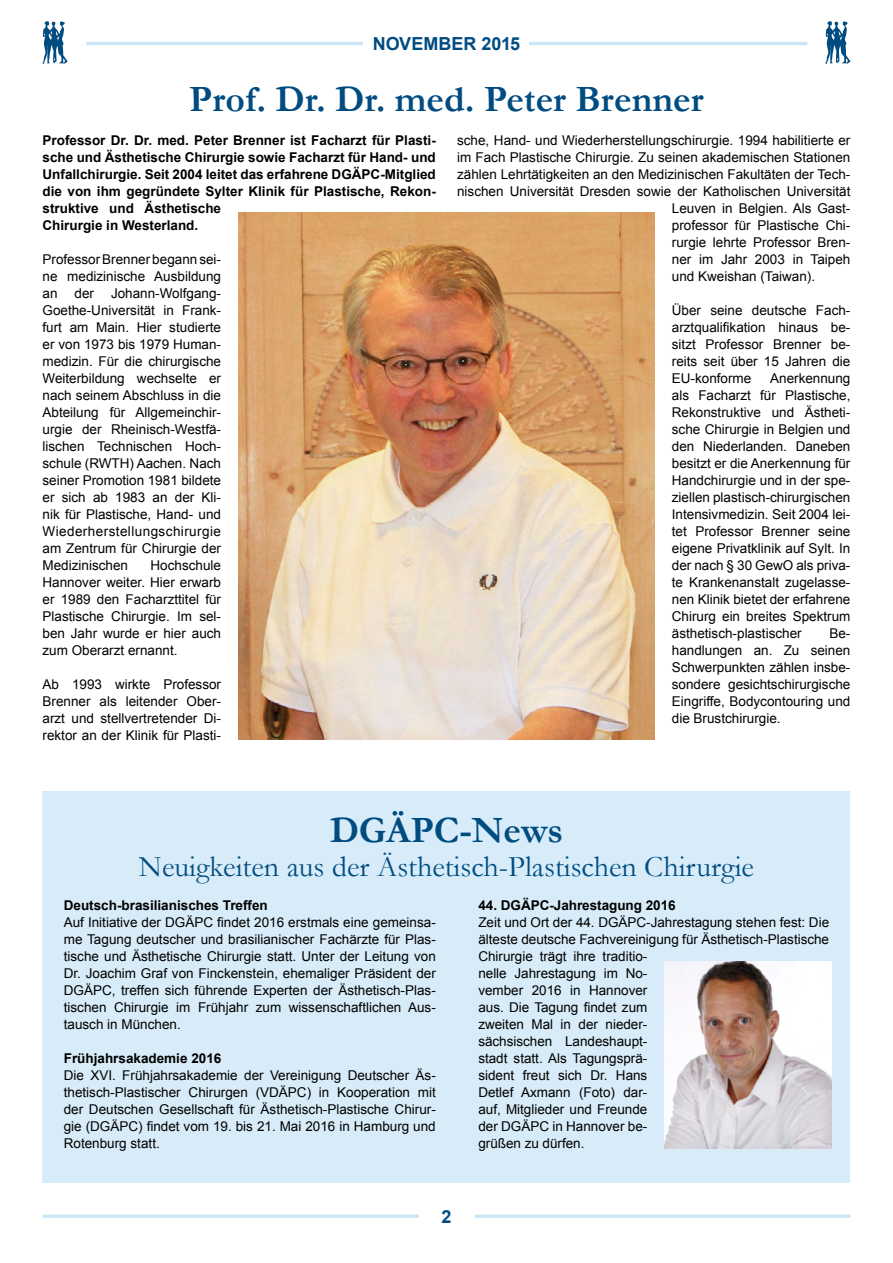
<style>
.page{position:relative;width:893px;height:1263px;background:#fff}
.page>*{position:absolute;margin:0;border:0;box-sizing:border-box;transform-origin:0 0}
.t1{font:700 37.5px "Garamond";color:#004c81}
.t2{font:30px "Garamond";color:#004c81}
.t3{font:700 18px "Arial";letter-spacing:-.01em;color:#004c81}
.t4{font:13.5px/17px "Arial";color:#000;text-align:justify}
.t5{font:700 13.5px/17px "Arial";color:#000}
</style>
<div class="page">
<img style="left:238px;top:213px;width:417px;height:527px">
<svg style="left:43px;top:1214px;width:807px;height:4px;background:#d2eaf7"></svg>
<div style="left:419px;top:1210px;width:55px;height:13px;background:#fff"></div>
<hr style="left:86px;top:42px;width:721px;height:3px;background:#c9e6f6">
<svg style="left:825px;top:21px;width:25px;height:43px"></svg>
<svg style="left:42px;top:21px;width:26px;height:43px"></svg>
<div style="left:364px;top:37px;width:165px;height:16px;background:#fff"></div>
<div style="left:43px;top:791px;width:807px;height:391px;background:#d7ecf8"></div>
<img style="left:664px;top:961px;width:168px;height:187px">
<h3 class="t3" style="left:373px;top:32px;width:53px">Novembe</h3>
<h3 class="t3" style="left:463px;top:32px;width:58px">r 2015</h3>
<h1 class="t1" style="left:189px;top:76px;width:516px">Prof. Dr. Dr. med. Peter Brenner</h1>
<p class="t4" style="left:457px;top:131px;width:395px">sche, Hand- und Wiederherstellungschirurgie. 1994 habilitierte er</p>
<p class="t4" style="left:457px;top:149px;width:395px">im Fach Plastische Chirurgie. Zu seinen akademischen Stationen</p>
<p class="t4" style="left:457px;top:166px;width:395px">zählen Lehrtätigkeiten an den Medizinischen Fakultäten der Tech-</p>
<p class="t4" style="left:457px;top:183px;width:395px">nischen Universität Dresden sowie der Katholischen Universität</p>
<p class="t4" style="left:672px;top:200px;width:180px">Leuven in Belgien. Als Gast-</p>
<p class="t4" style="left:672px;top:217px;width:180px">professor für Plastische Chi-</p>
<p class="t4" style="left:672px;top:234px;width:180px">rurgie lehrte Professor Bren-</p>
<p class="t4" style="left:672px;top:251px;width:180px">ner im Jahr 2003 in Taipeh</p>
<p class="t4" style="left:672px;top:268px;width:145px">und Kweishan (Taiwan).</p>
<p class="t4" style="left:672px;top:302px;width:180px">Über seine deutsche Fach&shy;arztqualifikation hinaus be&shy;sitzt Professor Brenner be&shy;reits seit über 15 Jahren die EU-konforme</p>
<p class="t5" style="left:43px;top:132px;width:395px">Professor Dr. Dr. med. Peter Brenner ist Facharzt für Plasti&shy;sche und Ästhetische Chirurgie sowie Facharzt für Hand- und Unfallchirurgie. Seit 2004 leitet das erfahrene DGÄPC-Mitglied die von ihm gegründete Sylter Klinik für Plastische, Rekon&shy;struktive und Ästhetische<br>Chirurgie in Westerland.</p>
<p class="t4" style="left:43px;top:251px;width:180px">Professor Brenner begann sei&shy;ne medizinische Ausbildung an</p>
<p class="t4" style="left:43px;top:285px;width:180px;text-indent:69px">Johann-Wolfgang-Goethe-Universität in Frank&shy;furt am Main. Hier studierte er von 1973 bis 1979 Human&shy;medizin. Für die chirurgische Weiterbildung wechselte er nach seinem Abschluss in die Abteilung für Allgemeinchir&shy;urgie der Rheinisch-Westfä&shy;lischen Technischen Hoch&shy;schule (RWTH) Aachen. Nach seiner Promotion 1981 bildete er sich ab 1983 an der Kli&shy;nik für Plastische, Hand- und Wiederherstellungschirurgie am Zentrum für Chirurgie der Medizinischen</p>
<p class="t4" style="left:75px;top:285px;width:21px">der</p>
<p class="t4" style="left:672px;top:370px;width:180px;text-indent:98px">Anerkennung als Facharzt für Plastische, Rekonstruktive und Ästheti&shy;sche Chirurgie in Belgien und den Niederlanden. Daneben besitzt er die Anerkennung für Handchirurgie und in der spe&shy;ziellen plastisch-chirurgischen Intensivmedizin. Seit 2004 lei&shy;tet Professor Brenner seine eigene Privatklinik auf Sylt. In der nach § 30 GewO als priva&shy;te Krankenanstalt zugelasse&shy;nen Klinik bietet der erfahrene Chirurg ein breites Spektrum ästhetisch-plastischer</p>
<p class="t4" style="left:43px;top:557px;width:180px;text-indent:108px">Hochschule Hannover weiter. Hier erwarb er 1989 den Facharzttitel für Plastische Chirurgie. Im sel&shy;ben Jahr wurde er hier auch zum Oberarzt ernannt.</p>
<p class="t4" style="left:43px;top:676px;width:180px">Ab 1993 wirkte Professor Brenner als leitender Ober&shy;arzt und stellvertretender Di&shy;rektor an der Klinik für Plasti-</p>
<p class="t4" style="left:672px;top:625px;width:180px;text-indent:158px">Be&shy;handlungen an. Zu seinen Schwerpunkten zählen insbe&shy;sondere gesichtschirurgische Eingriffe, Bodycontouring und die Brustchirurgie.</p>
<h1 class="t1" style="left:330px;top:808px;width:235px">DGÄPC-News</h1>
<h2 class="t2" style="left:139px;top:849px;width:617px">Neuigkeiten aus der Ästhetisch-Plastischen Chirurgie</h2>
<p class="t5" style="left:64px;top:897px;width:206px">Deutsch-brasilianisches Treffen</p>
<p class="t4" style="left:64px;top:914px;width:374px">Auf Initiative der DGÄPC findet 2016 erstmals eine gemeinsa&shy;me Tagung deutscher und brasilianischer Fachärzte für Plas&shy;tische und Ästhetische Chirurgie statt. Unter der Leitung von Dr. Joachim Graf von Finckenstein, ehemaliger Präsident der DGÄPC, treffen sich führende Experten der Ästhetisch-Plas&shy;tischen Chirurgie im Frühjahr zum wissenschaftlichen Aus&shy;tausch in München.</p>
<p class="t5" style="left:64px;top:1050px;width:159px">Frühjahrsakademie 2016</p>
<p class="t4" style="left:64px;top:1067px;width:374px">Die XVI. Frühjahrsakademie der Vereinigung Deutscher Äs&shy;thetisch-Plastischer Chirurgen (VDÄPC) in Kooperation mit der Deutschen Gesellschaft für Ästhetisch-Plastische Chirur&shy;gie (DGÄPC) findet vom 19. bis 21. Mai 2016 in Hamburg und Rotenburg statt.</p>
<p class="t5" style="left:478px;top:897px;width:199px">44. DGÄPC-Jahrestagung 2016</p>
<p class="t4" style="left:478px;top:914px;width:352px;text-align:left">Zeit und Ort der 44. DGÄPC-Jahrestagung stehen fest: Die älteste deutsche Fachvereinigung für Ästhetisch-Plastische<br>Chirurgie trägt ihre traditio-<br>nelle Jahrestagung im No-<br>vember 2016 in Hannover<br>aus. Die Tagung findet zum<br>zweiten Mal in der nieder-<br>sächsischen Landeshaupt-<br>stadt statt. Als Tagungsprä-<br>sident freut sich Dr. Hans<br>Detlef Axmann (Foto) dar-<br>auf, Mitglieder und Freunde<br>der DGÄPC in Hannover be-<br>grüßen zu dürfen.</p>
<h3 class="t3" style="left:441px;top:1204px;width:12px">2</h3>
</div>
